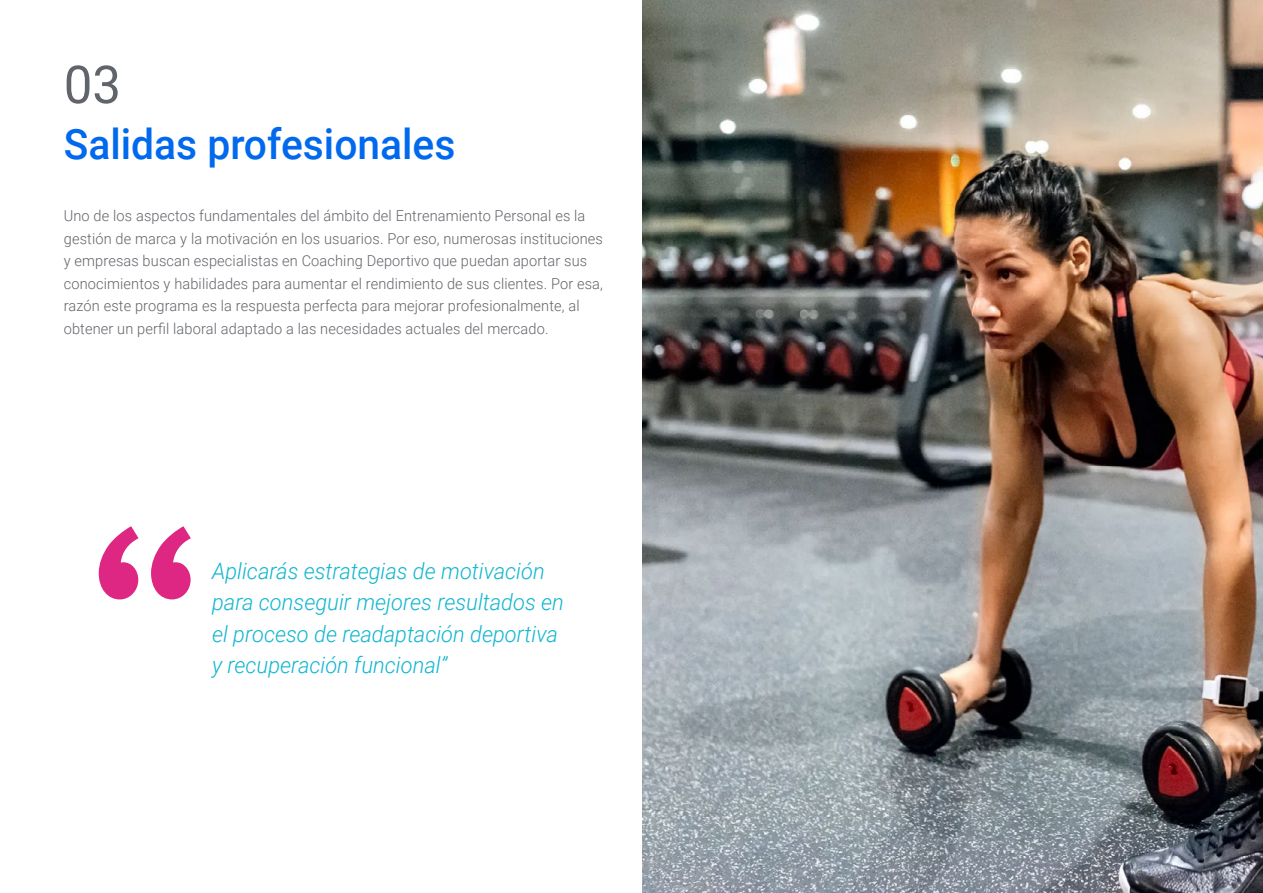
<style>
.page{position:relative;width:1263px;height:893px;background:#fff}
.page>*{position:absolute;margin:0;border:0;box-sizing:border-box;transform-origin:0 0}
.t1{font:52.5px "Roboto";color:#61646a}
.t2{font:500 42px "Roboto";color:#0169ee}
.t3{font:italic 300 22.5px/31.5px "Roboto";color:#0fb6cf}
.t4{font:300 15px/22.5px "Roboto";letter-spacing:.01em;color:#61646a}
</style>
<div class="page">
<img style="left:642px;top:0;width:621px;height:893px">
<svg style="left:99px;top:526px;width:92px;height:73px"></svg>
<h1 class="t1" style="left:64px;top:48px;width:59px">03</h1>
<h2 class="t2" style="left:64px;top:115px;width:393px">Salidas profesionales</h2>
<p class="t4" style="left:64px;top:204px;width:541px">Uno de los aspectos fundamentales del ámbito del Entrenamiento Personal es la gestión de marca y la motivación en los usuarios. Por eso, numerosas instituciones y empresas buscan especialistas en Coaching Deportivo que puedan aportar sus conocimientos y habilidades para aumentar el rendimiento de sus clientes. Por esa, razón este programa es la respuesta perfecta para mejorar profesionalmente, al obtener un perfil laboral adaptado a las necesidades actuales del mercado.</p>
<h3 class="t3" style="left:212px;top:554px;width:353px">Aplicarás estrategias de motivación para conseguir mejores resultados en el proceso de readaptación deportiva y recuperación funcional”</h3>
</div>
